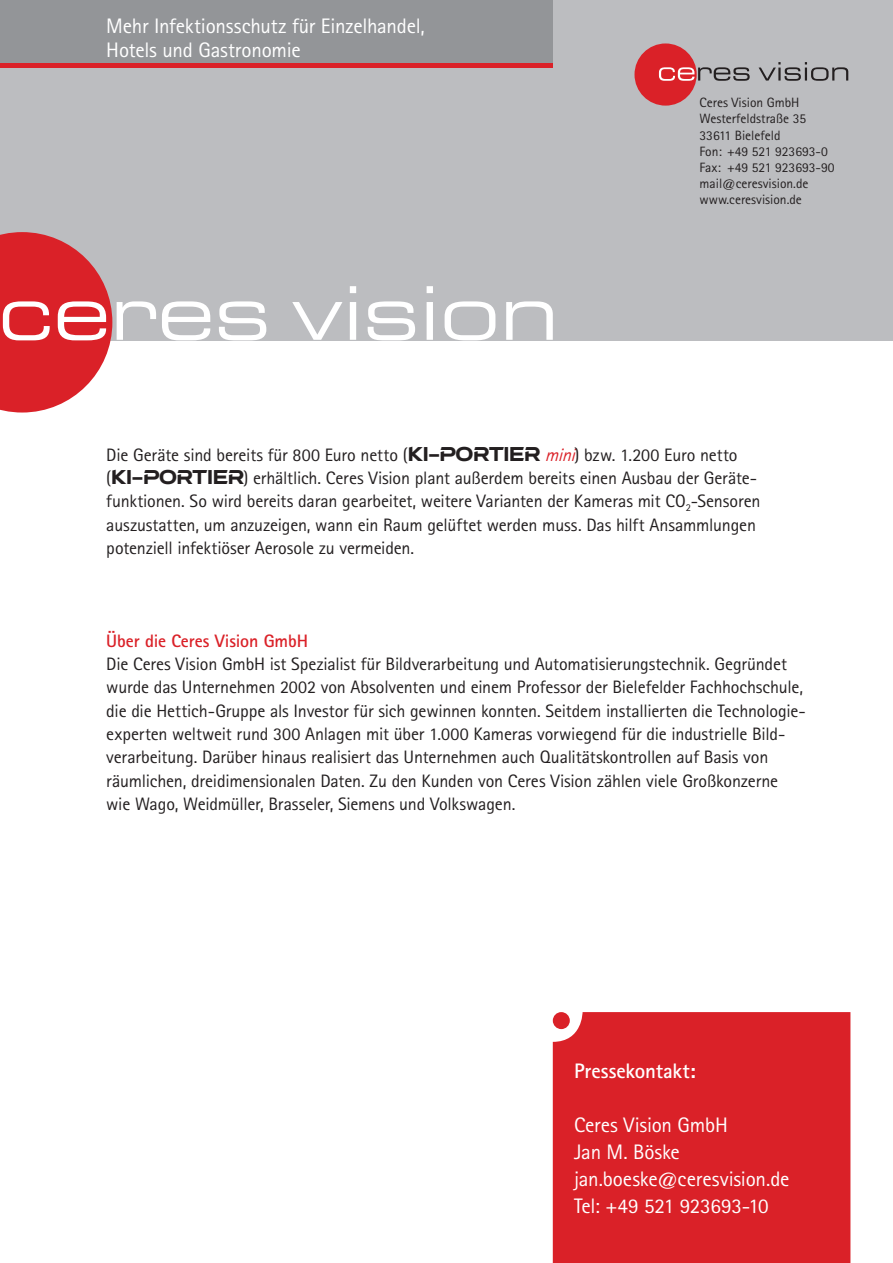
<style>
.page{position:relative;width:893px;height:1263px;background:#fff}
.page>*{position:absolute;margin:0;border:0;box-sizing:border-box;transform-origin:0 0}
.t1{font:21px/27px "Rotis Sans Serif Std";letter-spacing:-.01em;color:#fff}
.t2{font:700 21px "Rotis Sans Serif Std";color:#fff}
.t3{font:18px/23.2px "Rotis Sans Serif Std";letter-spacing:-.01em;color:#231f20}
.t4{font:700 18px "Rotis Sans Serif Std";letter-spacing:-.005em;color:#da2128}
.t5{font:13.5px/16.2px "Rotis Sans Serif Std";color:#231f20}
.s1{font-family:"a Atmospheric"}
.s2{font-style:italic;color:#da2128}
</style>
<div class="page">
<div style="left:0;top:0;width:893px;height:340px;background:#bcbdc0"></div>
<div style="left:0;top:0;width:553px;height:64px;background:#939598"></div>
<div style="left:634px;top:43px;width:63px;height:63px;background:#da2128;border-radius:50%"></div>
<svg style="left:659px;top:67px;width:91px;height:14px"></svg>
<svg style="left:759px;top:62px;width:89px;height:19px"></svg>
<hr style="left:0;top:64px;width:553px;height:4px;background:#da2128">
<svg style="left:0;top:232px;width:156px;height:180px"></svg>
<svg style="left:162px;top:301px;width:48px;height:39px"></svg>
<svg style="left:219px;top:301px;width:47px;height:39px"></svg>
<svg style="left:292px;top:302px;width:50px;height:38px"></svg>
<svg style="left:350px;top:286px;width:6px;height:54px"></svg>
<svg style="left:368px;top:301px;width:47px;height:39px"></svg>
<svg style="left:427px;top:286px;width:6px;height:54px"></svg>
<svg style="left:445px;top:301px;width:50px;height:39px"></svg>
<svg style="left:506px;top:301px;width:47px;height:39px"></svg>
<div style="left:553px;top:1012px;width:297px;height:251px;background:#da2128"></div>
<div style="left:553px;top:1012px;width:17px;height:17px;background:#da2128;border-radius:50%"></div>
<p class="t1" style="left:106px;top:14px;width:320px;line-height:24px">Mehr Infektionsschutz für Einzelhandel,<br>Hotels und Gastronomie</p>
<p class="t5" style="left:699px;top:94px;width:137px">Ceres Vision GmbH<br>Westerfeldstraße 35<br>33611 Bielefeld<br>Fon: +49 521 923693-0<br>Fax: +49 521 923693-90 mail@ceresvision.de www.ceresvision.de</p>
<p class="t3" style="left:106px;top:443px;width:656px">Die Geräte sind bereits für 800 Euro netto (<span class="s1">KI-PORTIER</span> <span class="s2">mini</span>) bzw. 1.200 Euro netto (<span class="s1">KI-PORTIER</span>) erhältlich. Ceres Vision plant außerdem bereits einen Ausbau der Geräte&shy;funktionen. So wird bereits daran gearbeitet, weitere Varianten der Kameras mit CO<sub>2</sub>-Sensoren auszustatten, um anzuzeigen, wann ein Raum gelüftet werden muss. Das hilft Ansammlungen potenziell infektiöser Aerosole zu vermeiden.</p>
<p class="t4" style="left:106px;top:629px;width:203px">Über die Ceres Vision GmbH</p>
<p class="t3" style="left:106px;top:652px;width:701px">Die Ceres Vision GmbH ist Spezialist für Bildverarbeitung und Automatisierungstechnik. Gegründet wurde das Unternehmen 2002 von Absolventen und einem Professor der Bielefelder Fachhochschule, die die Hettich-Gruppe als Investor für sich gewinnen konnten. Seitdem installierten die Technologie&shy;experten weltweit rund 300 Anlagen mit über 1.000 Kameras vorwiegend für die industrielle Bild&shy;verarbeitung. Darüber hinaus realisiert das Unternehmen auch Qualitätskontrollen auf Basis von räumlichen, dreidimensionalen Daten. Zu den Kunden von Ceres Vision zählen viele Großkonzerne wie Wago, Weidmüller, Brasseler, Siemens und Volkswagen.</p>
<p class="t2" style="left:574px;top:1057px;width:123px">Pressekontakt:</p>
<p class="t1" style="left:574px;top:1111px;width:217px">Ceres Vision GmbH<br>Jan M. Böske jan.boeske@ceresvision.de<br>Tel: +49 521 923693-10</p>
</div>
